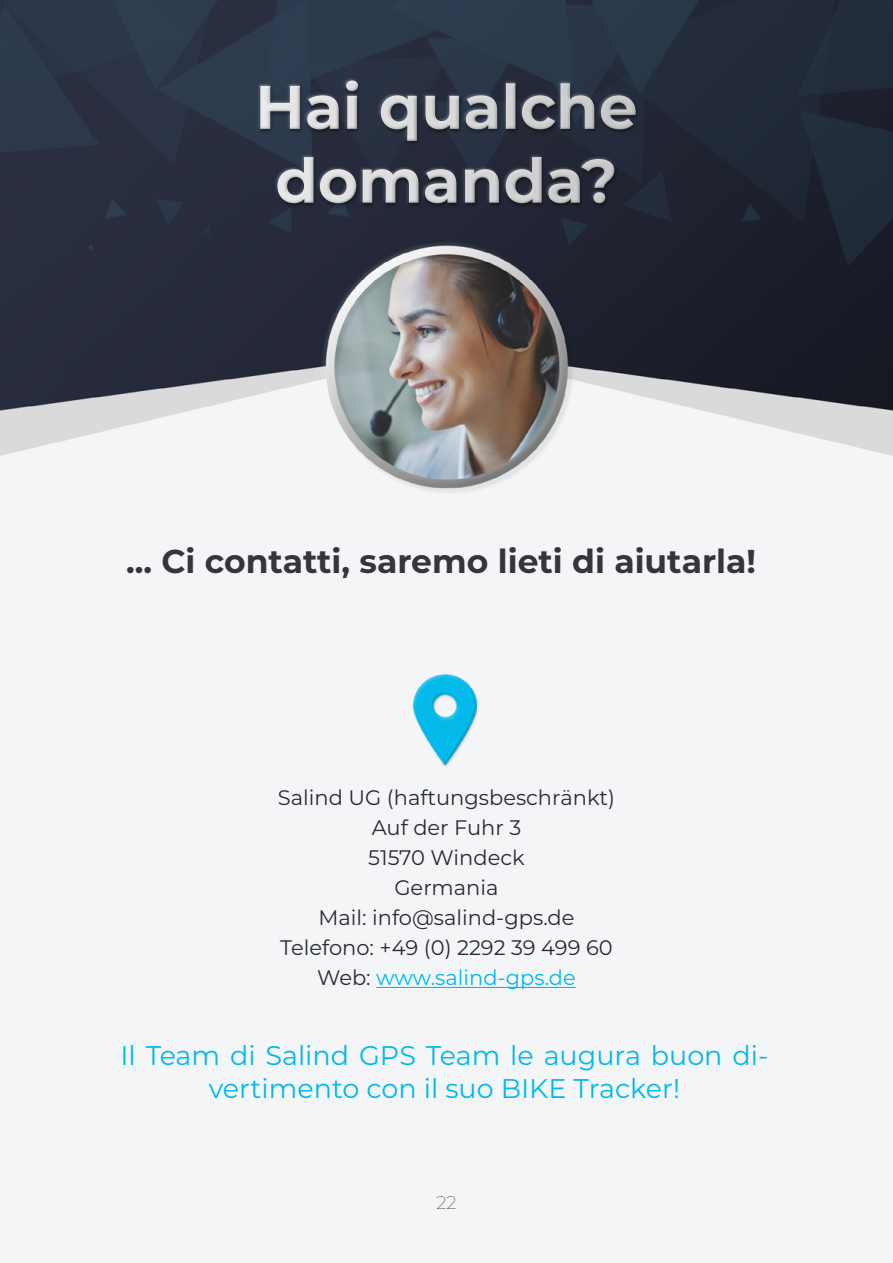
<style>
.page{position:relative;width:893px;height:1263px;background:#fff}
.page>*{position:absolute;margin:0;border:0;box-sizing:border-box;transform-origin:0 0}
.t1{font:700 61.5px/73.8px "Montserrat";color:#fff;text-align:center}
.t2{font:700 33px "Montserrat";color:#34363c}
.t3{font:27px/32.4px "Montserrat";color:#00b9eb;text-align:center}
.t4{font:21px/30px "Montserrat";color:#292b32;text-align:center}
.t5{font:100 18px "Montserrat";color:#000}
.s1{color:#00b9eb}
</style>
<div class="page">
<img style="left:0;top:0;width:893px;height:1263px">
<hr style="left:376px;top:987px;width:200px;height:1px;background:#00b9eb">
<div style="left:410px;top:671px;width:65px;height:57px;background:#fff;opacity:.27"></div>
<div style="left:415px;top:686px;width:65px;height:82px;background:#000;opacity:.24"></div>
<div style="left:256px;top:77px;width:379px;height:127px;background:#fff;opacity:.75"></div>
<div style="left:258px;top:81px;width:382px;height:126px;background:#000;opacity:.75"></div>
<h1 class="t1" style="left:255px;top:67px;width:384px">Hai qualche domanda?</h1>
<h2 class="t2" style="left:126px;top:537px;width:631px">... Ci contatti, saremo lieti di aiutarla!</h2>
<p class="t4" style="left:278px;top:782px;width:339px">Salind UG (haftungsbeschränkt)<br>Auf der Fuhr 3<br>51570 Windeck<br>Germania<br>Mail: info@salind-gps.de<br>Telefono: +49 (0) 2292 39 499 60<br>Web: <span class="s1">www.salind-gps.de</span></p>
<p class="t3" style="left:120px;top:1038px;width:649px">Il Team di Salind GPS Team le augura buon di&shy;vertimento con il suo BIKE Tracker!</p>
<p class="t5" style="left:436px;top:1190px;width:21px">22</p>
</div>
